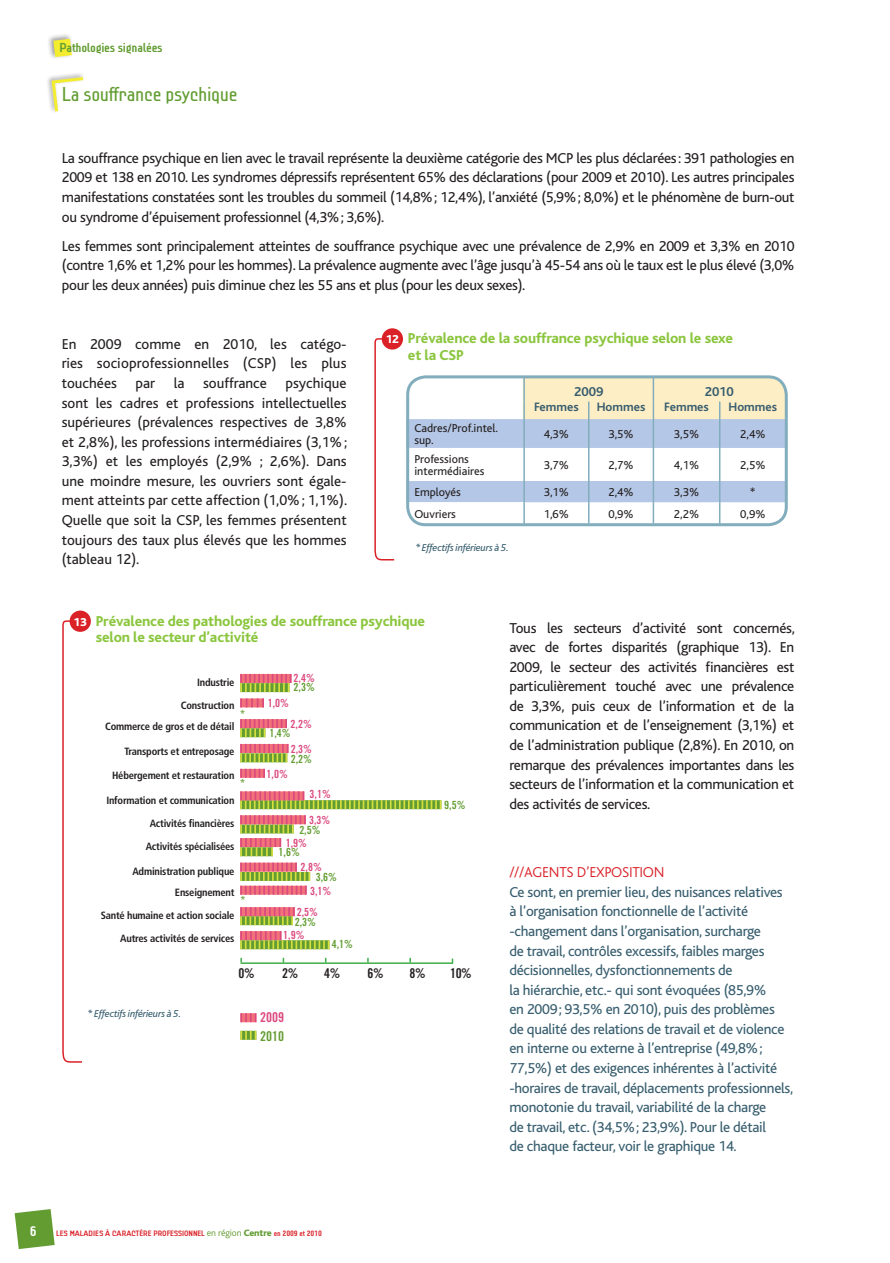
<style>
.page{position:relative;width:890px;height:1263px;background:#fff}
.page>*{position:absolute;margin:0;border:0;box-sizing:border-box;transform-origin:0 0}
.t1{font:19.5px "Lindau";letter-spacing:-.02em;color:#639d32}
.t2{font:15px/19.5px "Bliss";letter-spacing:-.02em;color:#231f20;text-align:justify}
.t3{font:15px/19.5px "Bliss";letter-spacing:-.02em;color:#375d6e}
.t4{font:800 15px/16.5px "Bliss";letter-spacing:-.01em;color:#8bc63e}
.t5{font:300 15px "Bliss";letter-spacing:-.02em;color:#da2128}
.t6{font:13.5px "Trade Gothic Bold Cond Twenty";color:#231f20}
.t7{font:700 13.5px "Bliss";color:#375d6e}
.t8{font:13.5px "Trade Gothic Bold Cond Twenty";color:#639d32}
.t9{font:13.5px "Trade Gothic Bold Cond Twenty";color:#db497e}
.t10{font:700 13.5px "Lindau";color:#fff}
.t11{font:700 12.75px "Bliss";color:#375d6e}
.t12{font:700 12.6px "Lindau";letter-spacing:-.02em;color:#639d32}
.t13{font:12px/12px "Bliss";color:#231f20}
.t14{font:800 12px "Bliss";color:#fff}
.t15{font:11.25px/23.7px "Trade Gothic Bold Cond Twenty";color:#db497e}
.t16{font:11.25px/23px "Trade Gothic Bold Cond Twenty";color:#639d32}
.t17{font:700 condensed 10.5px/20.7px "Frutiger";letter-spacing:-.02em;color:#231f20;text-align:right}
.t18{font:italic 10.5px "Bliss";letter-spacing:-.02em;color:#375d6e}
.t19{font:700 7.5px "Lindau";letter-spacing:-.01em;color:#da2128}
.s1{font-family:"Bliss";font-weight:300;font-size:9.6px;color:#639d32}
.s2{font-family:"Bliss";font-weight:800;font-size:9.6px;color:#639d32}
</style>
<div class="page">
<svg style="left:15px;top:1209px;width:40px;height:39px;background:#7cad53"></svg>
<svg style="left:62px;top:619px;width:22px;height:444px"></svg>
<div style="left:70px;top:610px;width:21px;height:21px;background:#da2128;border-radius:50%"></div>
<svg style="left:240px;top:673px;width:51px;height:19px"></svg>
<svg style="left:240px;top:698px;width:24px;height:9px"></svg>
<svg style="left:240px;top:719px;width:47px;height:18px"></svg>
<svg style="left:240px;top:743px;width:48px;height:19px"></svg>
<svg style="left:240px;top:768px;width:25px;height:9px"></svg>
<svg style="left:240px;top:791px;width:201px;height:18px"></svg>
<svg style="left:240px;top:862px;width:70px;height:32px"></svg>
<svg style="left:240px;top:907px;width:55px;height:17px"></svg>
<svg style="left:240px;top:931px;width:89px;height:18px"></svg>
<svg style="left:240px;top:815px;width:66px;height:41px"></svg>
<hr style="left:241px;top:962px;width:211px;height:1px;background:#40ae49">
<svg style="left:240px;top:1013px;width:16px;height:8px"></svg>
<svg style="left:240px;top:1030px;width:16px;height:9px"></svg>
<div style="left:45px;top:71px;width:40px;height:43px;background:#231f20;opacity:.45"></div>
<svg style="left:50px;top:75px;width:35px;height:39px"></svg>
<div style="left:47px;top:33px;width:27px;height:27px;background:#231f20;opacity:.45"></div>
<svg style="left:53px;top:39px;width:19px;height:18px"></svg>
<svg style="left:374px;top:337px;width:22px;height:224px"></svg>
<div style="left:382px;top:328px;width:21px;height:21px;background:#da2128;border-radius:50%"></div>
<div style="left:399px;top:369px;width:468px;height:168px;border:6px solid #fff;border-radius:21px"></div>
<svg style="left:406px;top:376px;width:382px;height:147px"></svg>
<div style="left:406px;top:375px;width:382px;height:151px;border:3px solid #81adbc;border-radius:18px"></div>
<p class="t12" style="left:59px;top:40px;width:105px">PATHOLOGIES SIGNALÉES</p>
<h1 class="t1" style="left:62px;top:83px;width:177px">La souffrance psychique</h1>
<p class="t2" style="left:62px;top:148px;width:734px">La souffrance psychique en lien avec le travail représente la deuxième catégorie des MCP les plus déclarées: 391 pathologies en 2009 et 138 en 2010. Les syndromes dépressifs représentent 65% des déclarations (pour 2009 et 2010). Les autres principales manifestations constatées sont les troubles du sommeil (14,8%; 12,4%), l’anxiété (5,9%; 8,0%) et le phénomène de burn-out ou syndrome d’épuisement professionnel (4,3%; 3,6%).</p>
<p class="t2" style="left:62px;top:236px;width:734px">Les femmes sont principalement atteintes de souffrance psychique avec une prévalence de 2,9% en 2009 et 3,3% en 2010 (contre 1,6% et 1,2% pour les hommes). La prévalence augmente avec l’âge jusqu’à 45-54 ans où le taux est le plus élevé (3,0% pour les deux années) puis diminue chez les 55 ans et plus (pour les deux sexes).</p>
<p class="t4" style="left:408px;top:330px;width:327px">Prévalence de la souffrance psychique selon le sexe et la CSP</p>
<p class="t14" style="left:386px;top:333px;width:15px">12</p>
<p class="t2" style="left:62px;top:334px;width:287px">En 2009 comme en 2010, les catégo&shy;ries socioprofessionnelles (CSP) les plus touchées par la souffrance psychique sont les cadres et professions intellectuelles supérieures (prévalences respectives de 3,8% et 2,8%), les professions intermédiaires (3,1%; 3,3%) et les employés (2,9% ; 2,6%). Dans une moindre mesure, les ouvriers sont égale&shy;ment atteints par cette affection (1,0%; 1,1%).<br>Quelle que soit la CSP, les femmes présentent toujours des taux plus élevés que les hommes (tableau 12).</p>
<p class="t7" style="left:574px;top:385px;width:31px">2009</p>
<p class="t7" style="left:705px;top:385px;width:31px">2010</p>
<p class="t11" style="left:534px;top:400px;width:46px">Femmes</p>
<p class="t11" style="left:597px;top:400px;width:50px">Hommes</p>
<p class="t11" style="left:664px;top:400px;width:46px">Femmes</p>
<p class="t11" style="left:728px;top:400px;width:50px">Hommes</p>
<p class="t13" style="left:414px;top:422px;width:85px">Cadres/Prof.intel. sup.</p>
<p class="t13" style="left:544px;top:428px;width:27px">4,3%</p>
<p class="t13" style="left:608px;top:428px;width:27px">3,5%</p>
<p class="t13" style="left:674px;top:428px;width:27px">3,5%</p>
<p class="t13" style="left:740px;top:428px;width:27px">2,4%</p>
<p class="t13" style="left:414px;top:453px;width:72px">Professions intermédiaires</p>
<p class="t13" style="left:544px;top:459px;width:27px">3,7%</p>
<p class="t13" style="left:608px;top:459px;width:27px">2,7%</p>
<p class="t13" style="left:674px;top:459px;width:27px">4,1%</p>
<p class="t13" style="left:740px;top:459px;width:27px">2,5%</p>
<p class="t13" style="left:414px;top:486px;width:48px">Employés</p>
<p class="t13" style="left:544px;top:486px;width:27px">3,1%</p>
<p class="t13" style="left:608px;top:486px;width:27px">2,4%</p>
<p class="t13" style="left:674px;top:486px;width:27px">3,3%</p>
<p class="t13" style="left:750px;top:486px;width:7px">*</p>
<p class="t13" style="left:414px;top:507px;width:43px">Ouvriers</p>
<p class="t13" style="left:544px;top:507px;width:27px">1,6%</p>
<p class="t13" style="left:608px;top:507px;width:27px">0,9%</p>
<p class="t13" style="left:674px;top:507px;width:27px">2,2%</p>
<p class="t13" style="left:740px;top:507px;width:27px">0,9%</p>
<p class="t18" style="left:415px;top:542px;width:95px">* Effectifs inférieurs à 5.</p>
<p class="t14" style="left:74px;top:615px;width:15px">13</p>
<p class="t4" style="left:96px;top:612px;width:331px">Prévalence des pathologies de souffrance psychique selon le secteur d’activité</p>
<p class="t17" style="left:197px;top:671px;width:39px">Industrie</p>
<p class="t17" style="left:181px;top:695px;width:55px">Construction</p>
<p class="t16" style="left:240px;top:701px;width:6px">*</p>
<p class="t17" style="left:105px;top:716px;width:131px">Commerce de gros et de détail</p>
<p class="t17" style="left:125px;top:740px;width:111px">Transports et entreposage</p>
<p class="t17" style="left:112px;top:764px;width:124px">Hébergement et restauration</p>
<p class="t16" style="left:240px;top:771px;width:6px">*</p>
<p class="t17" style="left:106px;top:789px;width:130px">Information et communication</p>
<p class="t17" style="left:150px;top:813px;width:86px">Activités financières</p>
<p class="t17" style="left:146px;top:836px;width:90px">Activités spécialisées</p>
<p class="t17" style="left:132px;top:860px;width:104px">Administration publique<br>Enseignement</p>
<p class="t16" style="left:240px;top:888px;width:6px">*</p>
<p class="t17" style="left:101px;top:904px;width:135px">Santé humaine et action sociale</p>
<p class="t17" style="left:120px;top:927px;width:116px">Autres activités de services</p>
<p class="t15" style="left:294px;top:665px;width:23px">2,4%</p>
<p class="t16" style="left:294px;top:675px;width:23px">2,3%</p>
<p class="t15" style="left:268px;top:690px;width:23px">1,0%</p>
<p class="t15" style="left:291px;top:712px;width:23px">2,2%</p>
<p class="t16" style="left:269px;top:721px;width:23px">1,4%</p>
<p class="t15" style="left:291px;top:737px;width:23px">2,3%</p>
<p class="t16" style="left:291px;top:746px;width:23px">2,2%</p>
<p class="t15" style="left:267px;top:761px;width:23px">1,0%</p>
<p class="t15" style="left:310px;top:782px;width:23px">3,1%</p>
<p class="t15" style="left:309px;top:807px;width:23px">3,3%</p>
<p class="t16" style="left:279px;top:817px;width:43px;text-indent:21px">2,5%<br>1,6%</p>
<p class="t16" style="left:316px;top:864px;width:23px">3,6%</p>
<p class="t16" style="left:295px;top:909px;width:23px">2,3%</p>
<p class="t16" style="left:332px;top:932px;width:23px">4,1%</p>
<p class="t15" style="left:286px;top:830px;width:23px">1,9%</p>
<p class="t15" style="left:301px;top:854px;width:23px">2,8%</p>
<p class="t15" style="left:310px;top:878px;width:23px">3,1%</p>
<p class="t15" style="left:283px;top:899px;width:36px;text-indent:14px">2,5%<br>1,9%</p>
<p class="t16" style="left:444px;top:793px;width:23px">9,5%</p>
<p class="t6" style="left:239px;top:964px;width:18px">0%</p>
<p class="t6" style="left:282px;top:964px;width:18px">2%</p>
<p class="t6" style="left:324px;top:964px;width:18px">4%</p>
<p class="t6" style="left:368px;top:964px;width:18px">6%</p>
<p class="t6" style="left:410px;top:964px;width:18px">8%</p>
<p class="t6" style="left:450px;top:964px;width:23px">10%</p>
<p class="t18" style="left:88px;top:1007px;width:95px">* Effectifs inférieurs à 5.</p>
<p class="t9" style="left:260px;top:1009px;width:25px">2009</p>
<p class="t8" style="left:260px;top:1027px;width:25px">2010</p>
<p class="t10" style="left:30px;top:1222px;width:8px">6</p>
<p class="t19" style="left:56px;top:1228px;width:267px">LES MALADIES À CARACTÈRE PROFESSIONNEL <span class="s1">EN RÉGION</span> <span class="s2">Centre</span> EN 2009 ET 2010</p>
<p class="t2" style="left:509px;top:618px;width:287px">Tous les secteurs d’activité sont concernés, avec de fortes disparités (graphique 13). En 2009, le secteur des activités financières est particulièrement touché avec une prévalence de 3,3%, puis ceux de l’information et de la communication et de l’enseignement (3,1%) et de l’administration publique (2,8%). En 2010, on remarque des prévalences importantes dans les secteurs de l’information et la communication et des activités de services.</p>
<p class="t5" style="left:509px;top:864px;width:153px">///AGENTS D’EXPOSITION</p>
<p class="t3" style="left:509px;top:882px;width:285px">Ce sont, en premier lieu, des nuisances relatives à l’organisation fonctionnelle de l’activité -changement dans l’organisation, surcharge<br>de travail, contrôles excessifs, faibles marges décisionnelles, dysfonctionnements de<br>la hiérarchie, etc.- qui sont évoquées (85,9%<br>en 2009; 93,5% en 2010), puis des problèmes<br>de qualité des relations de travail et de violence en interne ou externe à l’entreprise (49,8%; 77,5%) et des exigences inhérentes à l’activité -horaires de travail, déplacements professionnels, monotonie du travail, variabilité de la charge<br>de travail, etc. (34,5%; 23,9%). Pour le détail<br>de chaque facteur, voir le graphique 14.</p>
</div>
